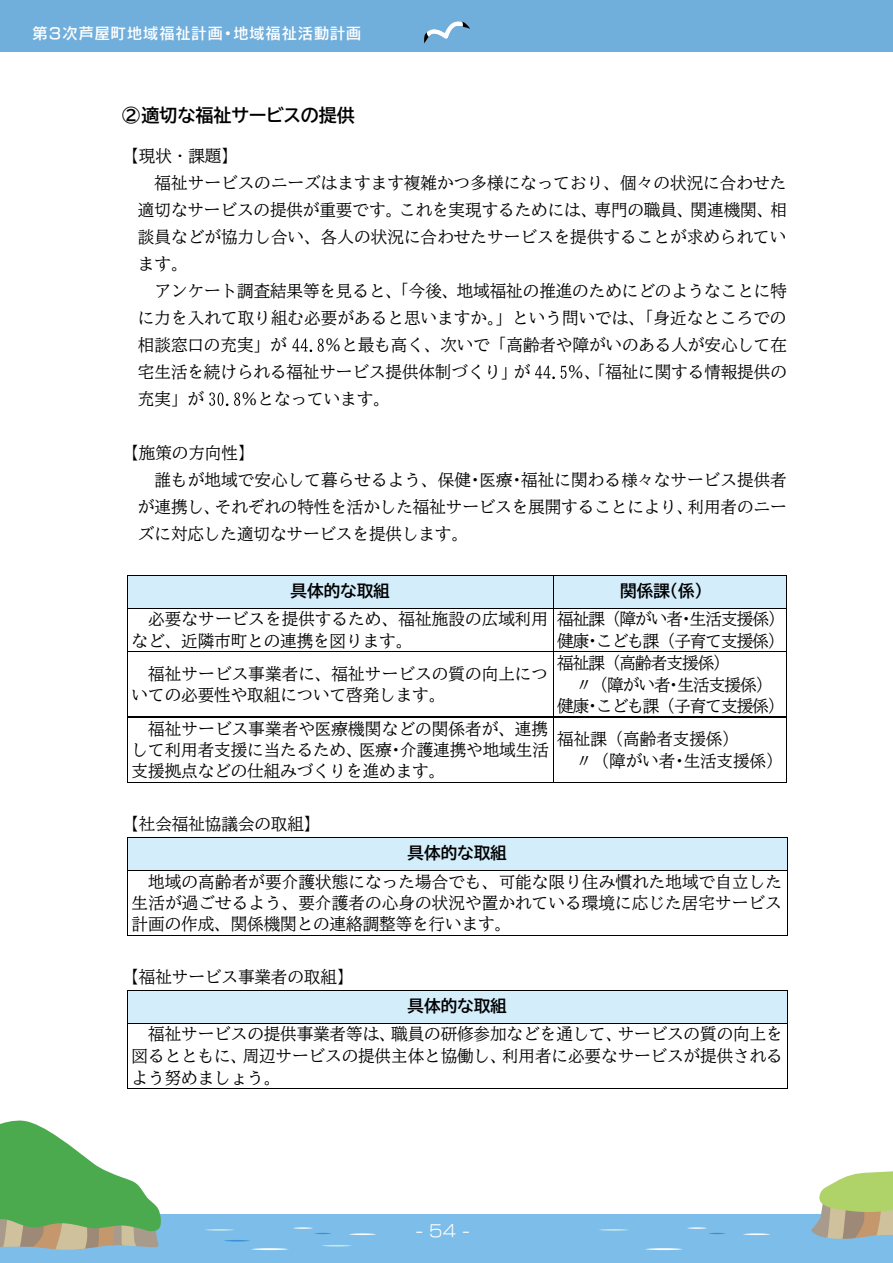
<style>
.page{position:relative;width:893px;height:1263px;background:#fff}
.page>*{position:absolute;margin:0;border:0;box-sizing:border-box;transform-origin:0 0}
.t1{font:700 18px "BIZUDP Gothic";color:#000}
.t2{font:16.5px/21.5px "BIZUD Mincho";color:#000}
.t3{font:16.5px/21.5px "BIZUD Mincho";letter-spacing:-.055em;color:#000}
.t4{font:700 16.5px "BIZUDP Gothic";color:#000}
.t5{font:16.5px "New Rodin Pro M";color:#fff}
.t6{font:15px "New Rodin Pro DB";letter-spacing:.075em;color:#fff}
.s1{font-size:15.9px}
</style>
<div class="page">
<div style="left:0;top:1214px;width:893px;height:49px;background:#7cbde9"></div>
<svg style="left:205px;top:1229px;width:30px;height:2px"></svg>
<svg style="left:322px;top:1245px;width:30px;height:1px"></svg>
<svg style="left:251px;top:1248px;width:38px;height:2px"></svg>
<svg style="left:349px;top:1233px;width:27px;height:2px"></svg>
<svg style="left:224px;top:1240px;width:26px;height:1px"></svg>
<svg style="left:293px;top:1227px;width:38px;height:7px"></svg>
<svg style="left:599px;top:1229px;width:30px;height:2px"></svg>
<svg style="left:645px;top:1248px;width:38px;height:2px"></svg>
<svg style="left:743px;top:1233px;width:28px;height:2px"></svg>
<svg style="left:687px;top:1227px;width:38px;height:7px"></svg>
<svg style="left:0;top:1120px;width:161px;height:130px"></svg>
<svg style="left:811px;top:1171px;width:82px;height:68px"></svg>
<div style="left:0;top:0;width:893px;height:52px;background:#70aedc"></div>
<svg style="left:424px;top:21px;width:46px;height:23px"></svg>
<svg style="left:292px;top:338px;width:32px;height:14px"></svg>
<svg style="left:535px;top:366px;width:32px;height:13px"></svg>
<svg style="left:209px;top:392px;width:31px;height:14px"></svg>
<div style="left:128px;top:575px;width:425px;height:33px;background:#d3edfb"></div>
<div style="left:553px;top:575px;width:233px;height:33px;background:#d3edfb"></div>
<hr style="left:128px;top:575px;width:425px;height:1px;background:#000">
<hr style="left:553px;top:575px;width:233px;height:1px;background:#000">
<hr style="left:127px;top:575px;width:1px;height:33px;background:#000">
<hr style="left:553px;top:575px;width:1px;height:33px;background:#000">
<hr style="left:786px;top:575px;width:1px;height:33px;background:#000">
<hr style="left:128px;top:608px;width:425px;height:1px;background:#000">
<hr style="left:553px;top:608px;width:233px;height:1px;background:#000">
<hr style="left:127px;top:608px;width:1px;height:43px;background:#000">
<hr style="left:553px;top:608px;width:1px;height:43px;background:#000">
<hr style="left:786px;top:608px;width:1px;height:43px;background:#000">
<hr style="left:128px;top:651px;width:425px;height:1px;background:#000">
<hr style="left:553px;top:651px;width:233px;height:1px;background:#000">
<hr style="left:127px;top:652px;width:1px;height:64px;background:#000">
<hr style="left:553px;top:652px;width:1px;height:64px;background:#000">
<hr style="left:786px;top:652px;width:1px;height:64px;background:#000">
<hr style="left:128px;top:716px;width:425px;height:2px;background:#000">
<hr style="left:554px;top:716px;width:232px;height:2px;background:#000">
<hr style="left:127px;top:718px;width:1px;height:64px;background:#000">
<hr style="left:128px;top:782px;width:425px;height:1px;background:#000">
<hr style="left:553px;top:718px;width:1px;height:64px;background:#000">
<hr style="left:553px;top:782px;width:233px;height:1px;background:#000">
<hr style="left:786px;top:718px;width:1px;height:64px;background:#000">
<div style="left:128px;top:837px;width:659px;height:33px;background:#d3edfb"></div>
<hr style="left:128px;top:837px;width:659px;height:1px;background:#000">
<hr style="left:127px;top:837px;width:1px;height:33px;background:#000">
<hr style="left:787px;top:837px;width:1px;height:33px;background:#000">
<hr style="left:128px;top:870px;width:659px;height:1px;background:#000">
<hr style="left:127px;top:871px;width:1px;height:64px;background:#000">
<hr style="left:128px;top:935px;width:659px;height:1px;background:#000">
<hr style="left:787px;top:871px;width:1px;height:64px;background:#000">
<div style="left:128px;top:990px;width:659px;height:33px;background:#d3edfb"></div>
<hr style="left:128px;top:990px;width:659px;height:1px;background:#000">
<hr style="left:127px;top:990px;width:1px;height:33px;background:#000">
<hr style="left:787px;top:990px;width:1px;height:33px;background:#000">
<hr style="left:128px;top:1023px;width:659px;height:1px;background:#000">
<hr style="left:127px;top:1023px;width:1px;height:65px;background:#000">
<hr style="left:128px;top:1088px;width:659px;height:1px;background:#000">
<hr style="left:787px;top:1023px;width:1px;height:65px;background:#000">
<p class="t6" style="left:32px;top:21px;width:330px">第３次芦屋町地域福祉計画・地域福祉活動計画</p>
<p class="t1" style="left:122px;top:107px;width:234px">②適切な福祉サービスの提供</p>
<p class="t2" style="left:122px;top:145px;width:117px">【現状・課題】</p>
<p class="t2" style="left:154px;top:172px;width:633px">福祉サービスのニーズはますます複雑かつ多様になっており、個々の状況に合わせた</p>
<p class="t2" style="left:138px;top:199px;width:650px">適切なサービスの提供が重要です。これを実現するためには、専門の職員、関連機関、相</p>
<p class="t2" style="left:138px;top:226px;width:650px">談員などが協力し合い、各人の状況に合わせたサービスを提供することが求められてい</p>
<p class="t2" style="left:138px;top:253px;width:51px">ます。</p>
<p class="t2" style="left:154px;top:280px;width:634px">アンケート調査結果等を見ると、「今後、地域福祉の推進のためにどのようなことに特</p>
<p class="t2" style="left:138px;top:307px;width:650px">に力を入れて取り組む必要があると思いますか。」という問いでは、「身近なところでの</p>
<p class="t2" style="left:138px;top:334px;width:150px">相談窓口の充実」が</p>
<p class="t2" style="left:138px;top:332px;width:651px;line-height:27px;text-indent:187px">％と最も高く、次いで「高齢者や障がいのある人が安心して在宅生活を続けられる福祉サービス提供体制づくり」が</p>
<p class="t2" style="left:567px;top:361px;width:221px">％、「福祉に関する情報提供の</p>
<p class="t2" style="left:138px;top:388px;width:68px">充実」が</p>
<p class="t2" style="left:241px;top:388px;width:150px">％となっています。</p>
<p class="t2" style="left:122px;top:442px;width:134px">【施策の方向性】</p>
<p class="t2" style="left:154px;top:469px;width:634px">誰もが地域で安心して暮らせるよう、保健•医療•福祉に関わる<span class="s1">様々</span>なサービス提供者</p>
<p class="t2" style="left:138px;top:496px;width:650px">が連携し、それぞれの特性を活かした福祉サービスを展開することにより、利用者のニー</p>
<p class="t2" style="left:138px;top:523px;width:332px">ズに対応した適切なサービスを提供します。</p>
<p class="t4" style="left:291px;top:583px;width:101px">具体的な取組</p>
<p class="t4" style="left:620px;top:583px;width:84px">関係課（係）</p>
<p class="t2" style="left:132px;top:608px;width:418px;text-indent:17px">必要なサービスを提供するため、福祉施設の広域利用など、近隣市町との連携を図ります。</p>
<p class="t3" style="left:557px;top:608px;width:229px">福祉課（障がい者•生活支援係）健康•こども課（子育て支援係）</p>
<p class="t2" style="left:132px;top:663px;width:418px;text-indent:17px">福祉サービス事業者に、福祉サービスの質の向上についての必要性や取組について啓発します。</p>
<p class="t3" style="left:557px;top:652px;width:174px">福祉課（高齢者支援係）</p>
<p class="t3" style="left:576px;top:674px;width:198px">〃（障がい者•生活支援係）</p>
<p class="t3" style="left:557px;top:695px;width:229px">健康•こども課（子育て支援係）</p>
<p class="t2" style="left:132px;top:718px;width:419px;text-align:justify;text-indent:17px">福祉サービス事業者や医療機関などの関係者が、連携して利用者支援に当たるため、医療•介護連携や地域生活支援拠点などの仕組みづくりを進めます。</p>
<p class="t2" style="left:576px;top:728px;width:208px;text-indent:-19px">福祉課（高齢者支援係）<br>〃（障がい者•生活支援係）</p>
<p class="t2" style="left:122px;top:813px;width:200px">【社会福祉協議会の取組】</p>
<p class="t4" style="left:408px;top:845px;width:101px">具体的な取組</p>
<p class="t2" style="left:132px;top:871px;width:652px;text-align:justify;text-indent:17px">地域の高齢者が要介護状態になった場合でも、可能な限り住み慣れた地域で自立した生活が過ごせるよう、要介護者の心身の状況や置かれている環境に応じた居宅サービス計画の作成、関係機関との連絡調整等を行います。</p>
<p class="t2" style="left:122px;top:965px;width:233px">【福祉サービス事業者の取組】</p>
<p class="t4" style="left:408px;top:998px;width:101px">具体的な取組</p>
<p class="t2" style="left:132px;top:1023px;width:653px;text-align:justify;text-indent:17px">福祉サービスの提供事業者等は、職員の研修参加などを通して、サービスの質の向上を図るとともに、周辺サービスの提供主体と協働し、利用者に必要なサービスが提供されるよう努めましょう。</p>
<p class="t5" style="left:416px;top:1216px;width:55px">- 54 -</p>
</div>
